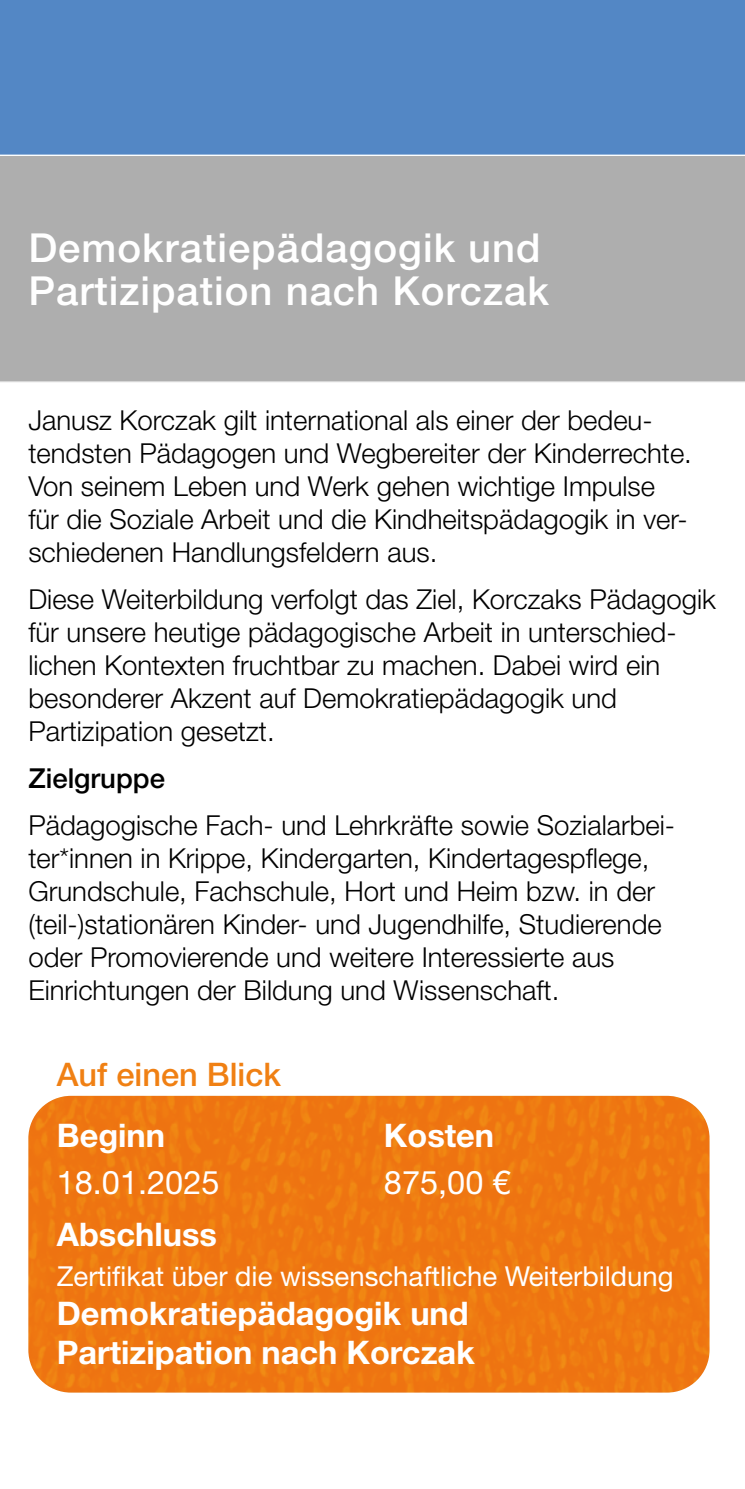
<style>
.page{position:relative;width:745px;height:1489px;background:#fff}
.page>*{position:absolute;margin:0;border:0;box-sizing:border-box;transform-origin:0 0}
.t1{font:500 40px/42.5px "Helvetica Neue LT Std";letter-spacing:.025em;color:#fff}
.t2{font:700 32.5px/39px "Helvetica Neue LT Std";color:#fff}
.t3{font:32.5px "Helvetica Neue LT Std";color:#fff}
.t4{font:500 32.5px "Helvetica Neue LT Std";color:#f08013}
.t5{font:300 27.5px/33px "Helvetica Neue LT Std";color:#000}
.t6{font:27.5px "Helvetica Neue LT Std";color:#fff}
.t7{font:500 27.5px "Helvetica Neue LT Std";color:#000}
</style>
<div class="page">
<div style="left:0;top:156px;width:744px;height:227px;background:#aeaeae"></div>
<div style="left:0;top:0;width:744px;height:156px;background:#5387c5"></div>
<svg style="left:28px;top:1095px;width:681px;height:297px;background:#ee7812"></svg>
<hr style="left:0;top:155px;width:744px;height:1px;background:#fff">
<hr style="left:0;top:381px;width:744px;height:2px;background:#fff">
<h1 class="t1" style="left:28px;top:226px;width:521px">Demokratiepädagogik und<br>Partizipation nach Korczak</h1>
<p class="t5" style="left:28px;top:402px;width:664px">Janusz Korczak gilt international als einer der bedeu&shy;tendsten Pädagogen und Wegbereiter der Kinderrechte.<br>Von seinem Leben und Werk gehen wichtige Impulse für die Soziale Arbeit und die Kindheitspädagogik in ver&shy;schiedenen Handlungsfeldern aus.</p>
<p class="t5" style="left:28px;top:582px;width:688px">Diese Weiterbildung verfolgt das Ziel, Korczaks Pädagogik für unsere heutige pädagogische Arbeit in unterschied&shy;lichen Kontexten fruchtbar zu machen. Dabei wird ein besonderer Akzent auf Demokratiepädagogik und Partizipation gesetzt.</p>
<p class="t7" style="left:28px;top:761px;width:138px">Zielgruppe</p>
<p class="t5" style="left:28px;top:808px;width:647px">Pädagogische Fach- und Lehrkräfte sowie Sozialarbei&shy;ter*innen in Krippe, Kindergarten, Kindertagespflege, Grundschule, Fachschule, Hort und Heim bzw. in der (teil-)stationären Kinder- und Jugendhilfe, Studierende oder Promovierende und weitere Interessierte aus Einrichtungen der Bildung und Wissenschaft.</p>
<p class="t4" style="left:57px;top:1054px;width:225px">Auf einen Blick</p>
<p class="t2" style="left:57px;top:1115px;width:110px">Beginn</p>
<p class="t3" style="left:57px;top:1162px;width:164px">18.01.2025</p>
<p class="t2" style="left:384px;top:1115px;width:112px">Kosten</p>
<p class="t3" style="left:384px;top:1162px;width:128px">875,00 €</p>
<p class="t2" style="left:57px;top:1213px;width:162px">Abschluss</p>
<p class="t6" style="left:57px;top:1259px;width:618px">Zertifikat über die wissenschaftliche Weiterbildung</p>
<p class="t2" style="left:57px;top:1292px;width:419px">Demokratiepädagogik und<br>Partizipation nach Korczak</p>
</div>
